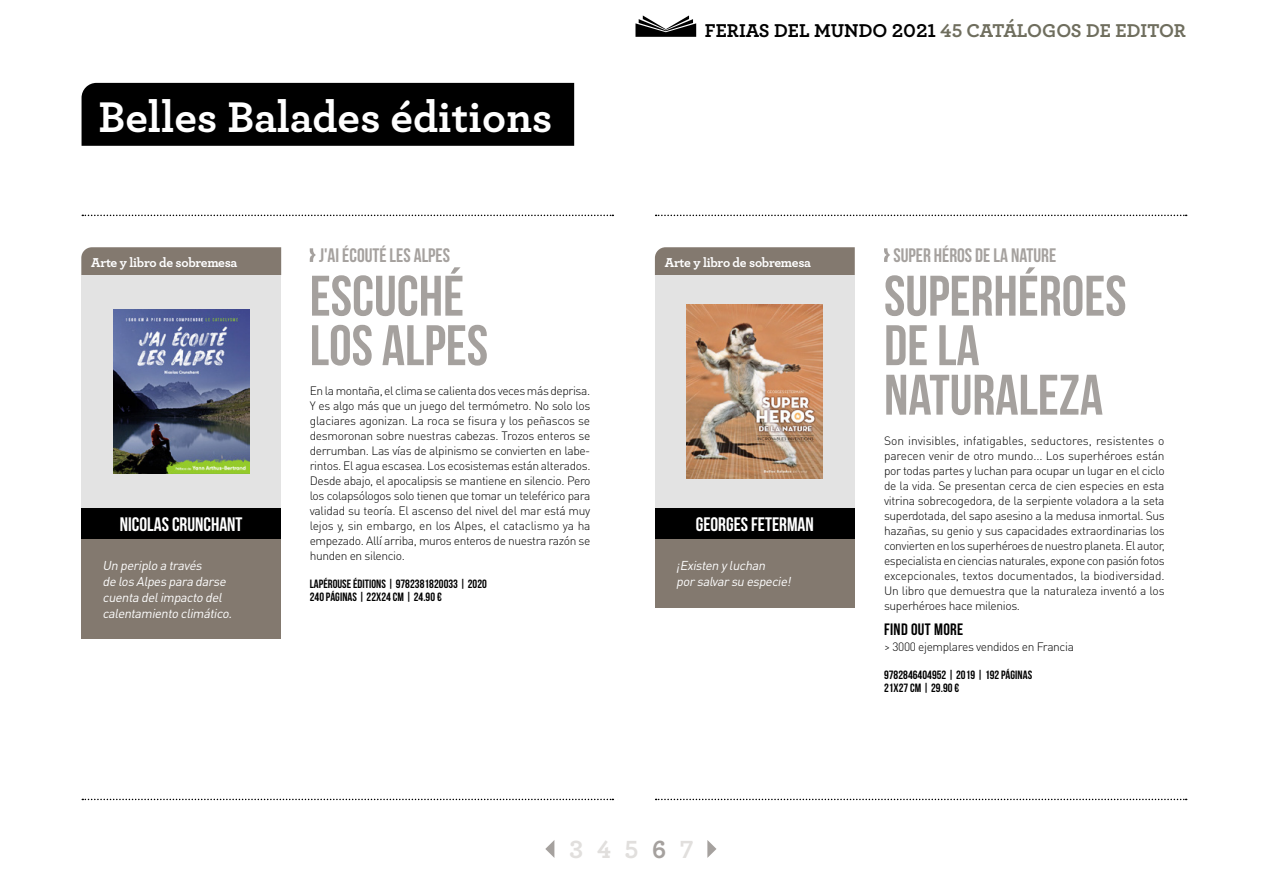
<style>
.page{position:relative;width:1263px;height:893px;background:#fff}
.page>*{position:absolute;margin:0;border:0;box-sizing:border-box;transform-origin:0 0}
.TITRE_LANGUE_2_ligne{font:57px/49.5px "Bebas Neue";color:#a5a19e}
.NOM_MAISON_D_EDITION{font:700 45px "Archer";color:#fff}
.PAGINATION{font:700 26.1px "Archer";color:#e1dfdd}
.TITRE_FRANCAIS{font:19.5px "Bebas Neue";color:#a5a19e}
.t1{font:700 19.5px "Archer";color:#6f6e5e}
.PRENOM_NOM_AUTEUR_S{font:19.5px "Bebas Neue";color:#fff}
.RIGHTS_SOLD___FIND_O{font:16.5px "Bebas Neue";letter-spacing:.025em;color:#000}
.Nom_thématique_ou_ti{font:700 13.5px "Archer";letter-spacing:-.02em;color:#fff}
.Phrase_d_accroche{font:italic 12.75px/15.8px "DIN Pro";color:#fff}
.Texte{font:300 12px/15px "DIN Pro";letter-spacing:-.03em;color:#000;text-align:justify}
.LIGNE_MARQUE_EAN_ANN{font:12px/12.8px "Bebas Neue";letter-spacing:.005em;color:#000}
.Texte_Right_sold___f{font:300 12px "DIN Pro";letter-spacing:-.03em;color:#000}
.s1{color:#000}
.s2{color:#a5a19e}
</style>
<div class="page">
<svg style="left:310px;top:248px;width:6px;height:14px"></svg>
<svg style="left:82px;top:215px;width:531px;height:1px"></svg>
<svg style="left:656px;top:215px;width:531px;height:1px"></svg>
<svg style="left:884px;top:248px;width:6px;height:14px"></svg>
<svg style="left:82px;top:799px;width:531px;height:1px"></svg>
<svg style="left:656px;top:799px;width:531px;height:1px"></svg>
<svg style="left:635px;top:15px;width:61px;height:22px"></svg>
<div style="left:82px;top:83px;width:492px;height:63px;background:#000"></div>
<svg style="left:545px;top:840px;width:9px;height:18px"></svg>
<svg style="left:707px;top:840px;width:9px;height:18px"></svg>
<div style="left:655px;top:247px;width:200px;height:28px;background:#83796f"></div>
<div style="left:655px;top:275px;width:200px;height:233px;background:#e3e3e3"></div>
<img style="left:687px;top:304px;width:136px;height:175px">
<div style="left:655px;top:508px;width:200px;height:32px;background:#000"></div>
<div style="left:655px;top:539px;width:200px;height:68px;background:#83796f"></div>
<div style="left:81px;top:247px;width:200px;height:28px;background:#83796f"></div>
<div style="left:81px;top:275px;width:200px;height:233px;background:#e3e3e3"></div>
<img style="left:113px;top:310px;width:136px;height:163px">
<div style="left:81px;top:508px;width:200px;height:32px;background:#000"></div>
<div style="left:81px;top:539px;width:200px;height:100px;background:#83796f"></div>
<p class="NOM_MAISON_D_EDITION" style="left:99px;top:82px;width:455px">Belles Balades éditions</p>
<p class="Nom_thématique_ou_ti" style="left:91px;top:251px;width:148px">Arte y libro de sobremesa</p>
<p class="PRENOM_NOM_AUTEUR_S" style="left:120px;top:514px;width:124px">NICOLAS CRUNCHANT</p>
<p class="Phrase_d_accroche" style="left:103px;top:557px;width:134px">Un periplo a través<br>de losAlpespara darse cuenta delimpacto del calentamiento climático.</p>
<p class="TITRE_FRANCAIS" style="left:319px;top:244px;width:132px">J'AI ÉCOUTÉ LES ALPES</p>
<p class="TITRE_LANGUE_2_ligne" style="left:310px;top:270px;width:180px">ESCUCHÉ<br>LOS ALPES</p>
<p class="Texte" style="left:310px;top:383px;width:282px">En la montaña, el clima se calienta dos veces más deprisa.<br>Y es algo más que un juego del termómetro. No solo los glaciares agonizan. La roca se fisura y los peñascos se desmoronan sobre nuestras cabezas. Trozos enteros se derrumban. Las vías de alpinismo se convierten en labe&shy;rintos. El agua escasea. Los ecosistemas están alterados.<br>Desde abajo, el apocalipsis se mantiene en silencio. Pero los colapsólogos solo tienen que tomar un teleférico para validad su teoría. El ascenso del nivel del mar está muy lejos y, sin embargo, en los Alpes, el cataclismo ya ha empezado. Allí arriba, muros enteros de nuestra razón se hunden en silencio.</p>
<p class="LIGNE_MARQUE_EAN_ANN" style="left:310px;top:577px;width:179px">LAPÉROUSE ÉDITIONS | 9782381820033 | 2020<br>240 PÁGINAS | 22X24 CM | 24.90 €</p>
<p class="t1" style="left:705px;top:15px;width:483px"><span class="s1">FERIAS DEL MUNDO 2021</span> 45 CATÁLOGOS DE EDITOR</p>
<p class="Nom_thématique_ou_ti" style="left:665px;top:251px;width:148px">Arte y libro de sobremesa</p>
<p class="PRENOM_NOM_AUTEUR_S" style="left:696px;top:514px;width:120px">GEORGES FETERMAN</p>
<p class="Phrase_d_accroche" style="left:676px;top:557px;width:119px">¡Existen yluchan porsalvarsu especie!</p>
<p class="TITRE_FRANCAIS" style="left:893px;top:244px;width:164px">SUPER HÉROS DE LA NATURE</p>
<p class="TITRE_LANGUE_2_ligne" style="left:884px;top:270px;width:244px">SUPERHÉROES<br>DE LA<br>NATURALEZA</p>
<p class="Texte" style="left:884px;top:432px;width:282px">Son invisibles, infatigables, seductores, resistentes o parecen venir de otro mundo... Los superhéroes están por todas partes y luchan para ocupar un lugar en el ciclo de la vida. Se presentan cerca de cien especies en esta vitrina sobrecogedora, de la serpiente voladora a la seta superdotada, del sapo asesino a la medusa inmortal. Sus hazañas, su genio y sus capacidades extraordinarias los convierten en los superhéroes de nuestro planeta. El autor, especialista en ciencias naturales, expone con pasión fotos excepcionales, textos documentados, la biodiversidad.<br>Un libro que demuestra que la naturaleza inventó a los superhéroes hace milenios.</p>
<p class="RIGHTS_SOLD___FIND_O" style="left:884px;top:620px;width:81px">FIND OUT MORE</p>
<p class="Texte_Right_sold___f" style="left:884px;top:639px;width:191px">&gt; 3000 ejemplares vendidos en Francia</p>
<p class="LIGNE_MARQUE_EAN_ANN" style="left:884px;top:668px;width:150px">9782846404952 | 2019 | 192 PÁGINAS<br>21X27 CM | 29.90 €</p>
<p class="PAGINATION" style="left:569px;top:829px;width:126px">3 4 5 <span class="s2">6</span> 7</p>
</div>
